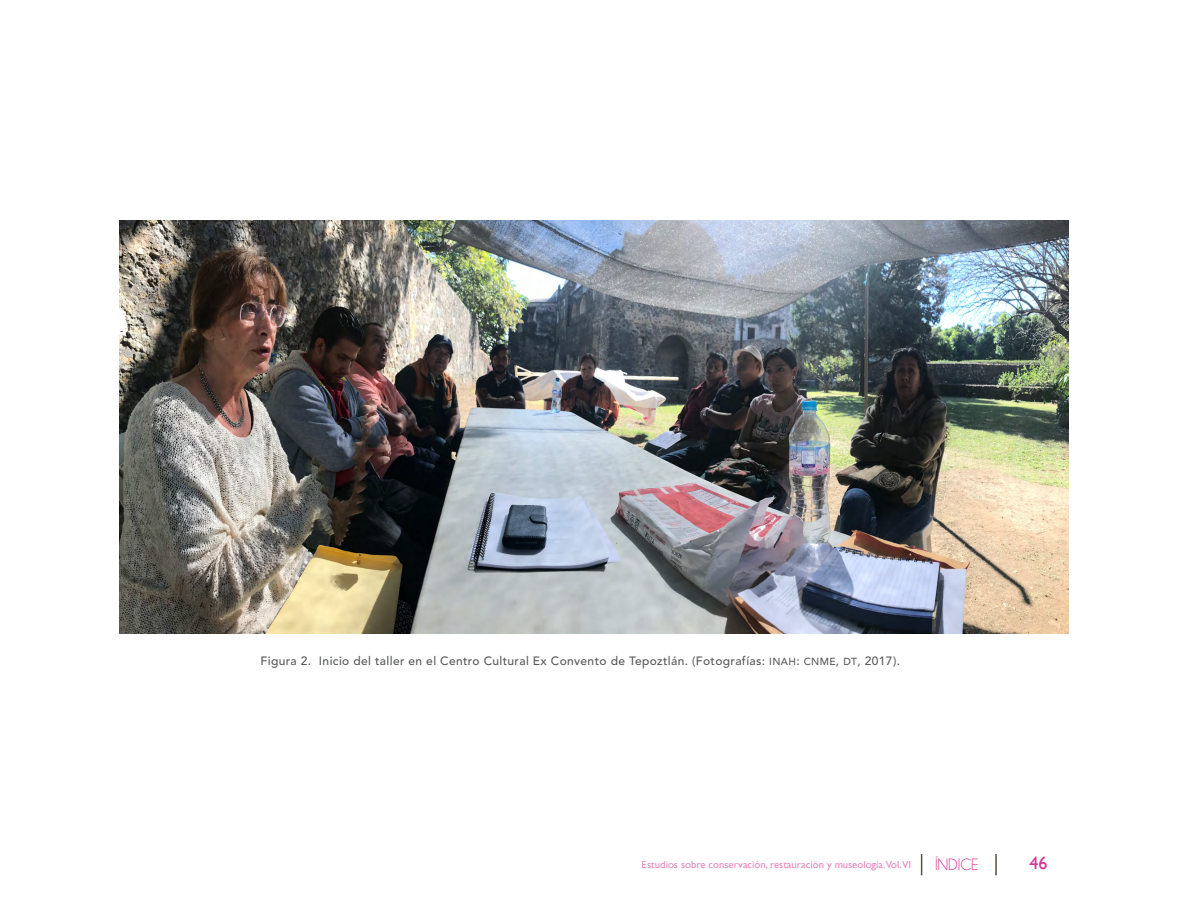
<style>
.page{position:relative;width:1188px;height:918px;background:#fff}
.page>*{position:absolute;margin:0;border:0;box-sizing:border-box;transform-origin:0 0}
.t1{font:18px "Gill Sans";color:#d53390}
.t2{font:16.5px "Champagne&Limousines";color:#d53390}
.t3{font:500 12px "Avenir LT Std";letter-spacing:.03em;color:#58595b}
.t4{font:10.5px "Gill Sans";color:#d53390}
.s1{font-family:"Avenir LT Std Medium SC850";font-weight:400;font-size:10.2px}
.s2{font-family:"Avenir LT Std Medium SC850";font-weight:400}
</style>
<div class="page">
<hr style="left:995px;top:854px;width:2px;height:21px;background:#575146">
<svg style="left:921px;top:854px;width:1px;height:21px"></svg>
<img style="left:119px;top:221px;width:949px;height:413px">
<p class="t3" style="left:261px;top:654px;width:641px">Figura 2. Inicio del taller en el Centro Cultural Ex Convento de Tepoztlán. (Fotografías: <span class="s1">INAH</span><span class="s2">:</span> <span class="s1">CNME</span><span class="s2">,</span> <span class="s1">DT</span>, 2017).</p>
<p class="t4" style="left:642px;top:859px;width:271px">Estudios sobre conservación, restauración y museología.Vol.VI</p>
<h2 class="t2" style="left:935px;top:856px;width:45px">ÍNDICE</h2>
<h1 class="t1" style="left:1029px;top:853px;width:19px">46</h1>
</div>
